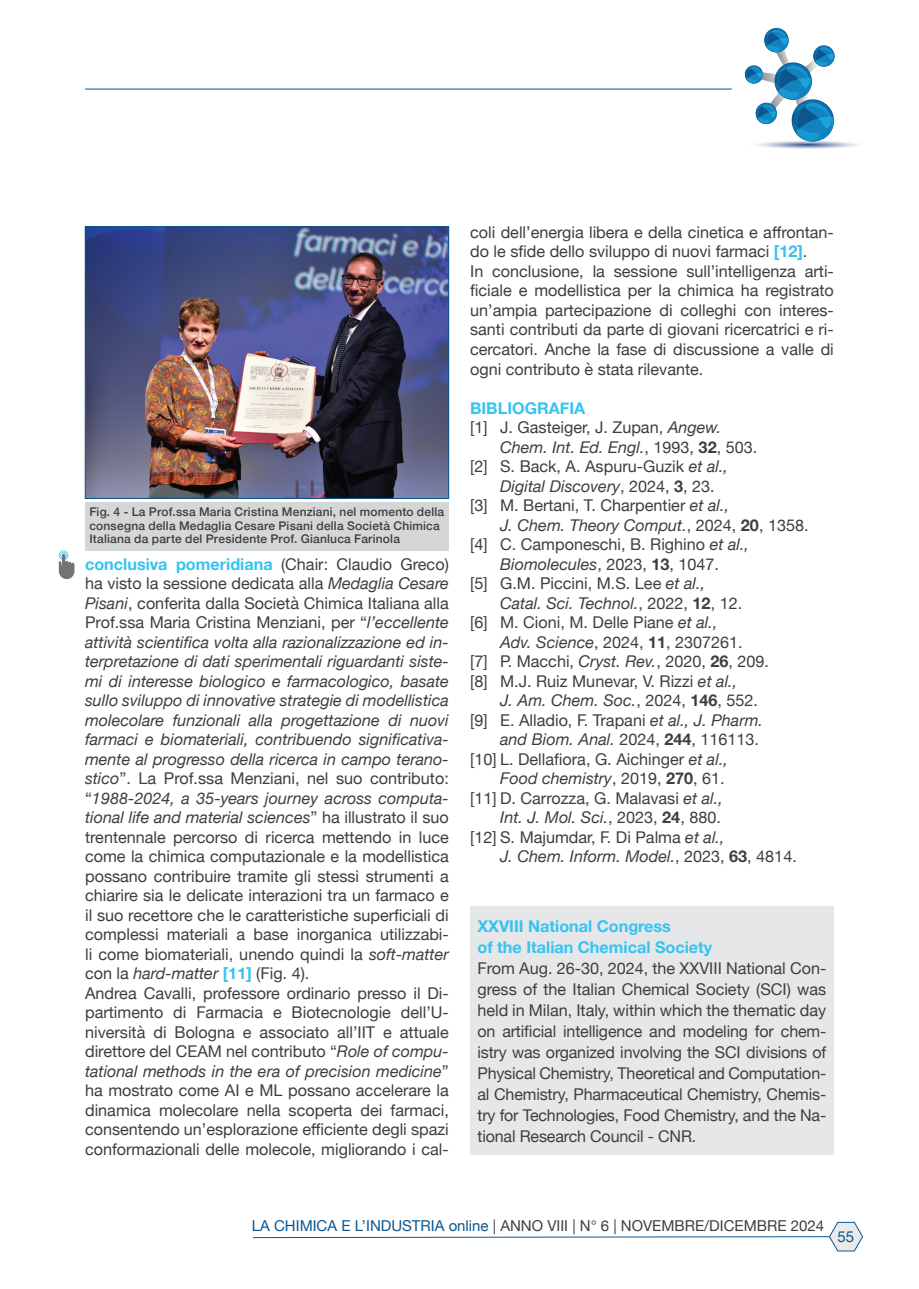
<style>
.page{position:relative;width:919px;height:1289px;background:#fff}
.page>*{position:absolute;margin:0;border:0;box-sizing:border-box;transform-origin:0 0}
.Body_Text_2{font:16.2px/19.5px "Helvetica Neue";color:#3e3e3f;text-align:justify}
.Normale{font:16.2px/21px "Helvetica Neue";letter-spacing:-.01em;color:#3e3e3f;text-align:justify}
.Body_Text_2-2{font:italic 16.2px "Helvetica Neue";color:#3e3e3f}
.Normale-2{font:700 16.2px "Helvetica Neue";color:#35c3f2}
.Body_Text_2-3{font:700 16.2px "Helvetica Neue";color:#35c3f2}
.t1{font:15px "Helvetica Neue";color:#3e3e3f}
.t2{font:15px "Helvetica Neue";color:#0b568e}
.Dida{font:500 12px/13.5px "Helvetica Neue";letter-spacing:.015em;color:#3e3e3f}
.s1{font-weight:700;color:#35c3f2}
.s2{font-style:italic}
.s3{font-style:normal}
.s4{font-weight:700;font-style:normal}
.s5{font-weight:700}
.s6{color:#0b568e}
</style>
<div class="page">
<hr style="left:85px;top:89px;width:646px;height:1px;background:#0b568e">
<svg style="left:744px;top:28px;width:114px;height:121px"></svg>
<svg style="left:252px;top:1222px;width:610px;height:29px"></svg>
<div style="left:470px;top:906px;width:363px;height:248px;background:#e6e7e9"></div>
<div style="left:85px;top:501px;width:364px;height:49px;background:#d5d6d8"></div>
<img style="left:87px;top:228px;width:360px;height:268px">
<div style="left:85px;top:226px;width:364px;height:272px;border:1px solid #0b568e"></div>
<svg style="left:59px;top:550px;width:15px;height:29px"></svg>
<p class="Dida" style="left:89px;top:504px;width:356px">Fig. 4 - La Prof.ssa Maria Cristina Menziani, nel momento della consegna della Medaglia Cesare Pisani della Società Chimica<br>Italiana da parte del Presidente Prof. Gianluca Farinola</p>
<p class="Body_Text_2" style="left:85px;top:555px;width:365px"><span class="s1">conclusiva pomeridiana</span> (Chair: Claudio Greco) ha visto la sessione dedicata alla <span class="s2">Medaglia Cesare Pisani</span>, conferita dalla Società Chimica Italiana alla Prof.ssa Maria Cristina Menziani, per “<span class="s2">l’eccellente attività scientifica volta alla razionalizzazione ed in&shy;terpretazione di dati sperimentali riguardanti siste&shy;mi di interesse biologico e farmacologico, basate sullo sviluppo di innovative strategie di modellistica molecolare funzionali alla progettazione di nuovi farmaci e biomateriali, contribuendo significativa&shy;mente al progresso della ricerca in campo terano&shy;stico</span>”. La Prof.ssa Menziani, nel suo contributo: “<span class="s2">1988-2024, a 35-years journey across computa&shy;tional life and material sciences</span>” ha illustrato il suo trentennale percorso di ricerca mettendo in luce come la chimica computazionale e la modellistica possano contribuire tramite gli stessi strumenti a chiarire sia le delicate interazioni tra un farmaco e il suo recettore che le caratteristiche superficiali di complessi materiali a base inorganica utilizzabi&shy;li come biomateriali, unendo quindi la <span class="s2">soft-matter </span>con la <span class="s2">hard-matter</span> <span class="s1">[11]</span> (Fig. 4).</p>
<p class="Body_Text_2" style="left:85px;top:984px;width:365px">Andrea Cavalli, professore ordinario presso il Di&shy;partimento di Farmacia e Biotecnologie dell’U&shy;niversità di Bologna e associato all’IIT e attuale direttore del CEAM nel contributo “<span class="s2">Role of compu&shy;tational methods in the era of precision medicine</span>” ha mostrato come AI e ML possano accelerare la dinamica molecolare nella scoperta dei farmaci, consentendo un’esplorazione efficiente degli spazi conformazionali delle molecole, migliorando i cal-</p>
<p class="Body_Text_2" style="left:470px;top:223px;width:365px">coli dell’energia libera e della cinetica e affrontan&shy;do le sfide dello sviluppo di nuovi farmaci <span class="s1">[12]</span>.</p>
<p class="Body_Text_2" style="left:470px;top:262px;width:365px">In conclusione, la sessione sull’intelligenza arti&shy;ficiale e modellistica per la chimica ha registrato un’ampia partecipazione di colleghi con interes&shy;santi contributi da parte di giovani ricercatrici e ri&shy;cercatori. Anche la fase di discussione a valle di ogni contributo è stata rilevante.</p>
<p class="Body_Text_2-3" style="left:470px;top:395px;width:117px">BIBLIOGRAFIA</p>
<p class="Body_Text_2" style="left:470px;top:418px;width:253px">[1] J. Gasteiger, J. Zupan, <span class="s2">Angew.</span></p>
<p class="Body_Text_2-2" style="left:500px;top:435px;width:258px">Chem. Int. Ed. Engl.<span class="s3">, 1993,</span> <span class="s4">32</span><span class="s3">, 503.</span></p>
<p class="Body_Text_2" style="left:470px;top:457px;width:259px">[2] S. Back, A. Aspuru-Guzik <span class="s2">et al.,</span></p>
<p class="Body_Text_2-2" style="left:500px;top:474px;width:216px">Digital Discovery<span class="s3">, 2024,</span> <span class="s4">3</span><span class="s3">, 23.</span></p>
<p class="Body_Text_2" style="left:470px;top:496px;width:260px">[3] M. Bertani, T. Charpentier <span class="s2">et al.,</span></p>
<p class="Body_Text_2-2" style="left:500px;top:513px;width:310px">J. Chem. Theory Comput.<span class="s3">, 2024,</span> <span class="s4">20</span><span class="s3">, 1358.</span></p>
<p class="Body_Text_2" style="left:470px;top:535px;width:280px;text-align:center">[4] C. Camponeschi, B. Righino <span class="s2">et al.,<br>Biomolecules</span>, 2023, <span class="s5">13</span>, 1047.</p>
<p class="Body_Text_2" style="left:470px;top:574px;width:236px">[5] G.M. Piccini, M.S. Lee <span class="s2">et al.,</span></p>
<p class="Body_Text_2-2" style="left:500px;top:591px;width:243px">Catal. Sci. Technol.<span class="s3">, 2022,</span> <span class="s4">12</span><span class="s3">, 12.</span></p>
<p class="Body_Text_2" style="left:470px;top:613px;width:249px">[6] M. Cioni, M. Delle Piane <span class="s2">et al.,</span></p>
<p class="Body_Text_2" style="left:500px;top:633px;width:244px"><span class="s2">Adv. Science</span>, 2024, <span class="s5">11</span>, 2307261.</p>
<p class="Body_Text_2" style="left:470px;top:652px;width:300px">[7] P. Macchi, <span class="s2">Cryst. Rev.</span>, 2020, <span class="s5">26</span>, 209.</p>
<p class="Body_Text_2" style="left:470px;top:672px;width:269px">[8] M.J. Ruiz Munevar, V. Rizzi <span class="s2">et al.,</span></p>
<p class="Body_Text_2-2" style="left:500px;top:688px;width:259px">J. Am. Chem. Soc.<span class="s3">, 2024,</span> <span class="s4">146</span><span class="s3">, 552.</span></p>
<p class="Body_Text_2" style="left:470px;top:711px;width:294px">[9] E. Alladio, F. Trapani <span class="s2">et al., J. Pharm.</span></p>
<p class="Body_Text_2-2" style="left:500px;top:727px;width:260px">and Biom. Anal. <span class="s3">2024,</span> <span class="s4">244</span><span class="s3">, 116113.</span></p>
<p class="Body_Text_2" style="left:470px;top:750px;width:259px">[10] L. Dellafiora, G. Aichinger <span class="s2">et al.,</span></p>
<p class="Body_Text_2-2" style="left:500px;top:766px;width:226px">Food chemistry<span class="s3">, 2019,</span> <span class="s4">270</span><span class="s3">, 61.</span></p>
<p class="Body_Text_2" style="left:470px;top:789px;width:254px">[11] D. Carrozza, G. Malavasi <span class="s2">et al.,</span></p>
<p class="Body_Text_2-2" style="left:500px;top:805px;width:222px">Int. J. Mol. Sci.<span class="s3">, 2023,</span> <span class="s4">24</span><span class="s3">, 880.</span></p>
<p class="Body_Text_2" style="left:470px;top:828px;width:256px">[12] S. Majumdar, F. Di Palma <span class="s2">et al.,</span></p>
<p class="Body_Text_2-2" style="left:500px;top:844px;width:298px">J. Chem. Inform. Model.<span class="s3">, 2023,</span> <span class="s4">63</span><span class="s3">, 4814.</span></p>
<p class="Normale-2" style="left:477px;top:913px;width:195px">XXVIII National Congress</p>
<p class="Normale-2" style="left:477px;top:934px;width:236px">of the Italian Chemical Society</p>
<p class="Normale" style="left:477px;top:958px;width:350px">From Aug. 26-30, 2024, the XXVIII National Con&shy;gress of the Italian Chemical Society (SCI) was held in Milan, Italy, within which the thematic day on artificial intelligence and modeling for chem&shy;istry was organized involving the SCI divisions of Physical Chemistry, Theoretical and Computation&shy;al Chemistry, Pharmaceutical Chemistry, Chemis&shy;try for Technologies, Food Chemistry, and the Na&shy;tional Research Council - CNR.</p>
<p class="t1" style="left:252px;top:1214px;width:573px"><span class="s6">LA CHIMICA E L’INDUSTRIA online</span> | ANNO VIII | N° 6 | NOVEMBRE/DICEMBRE 2024</p>
<p class="t2" style="left:837px;top:1225px;width:18px">55</p>
</div>
